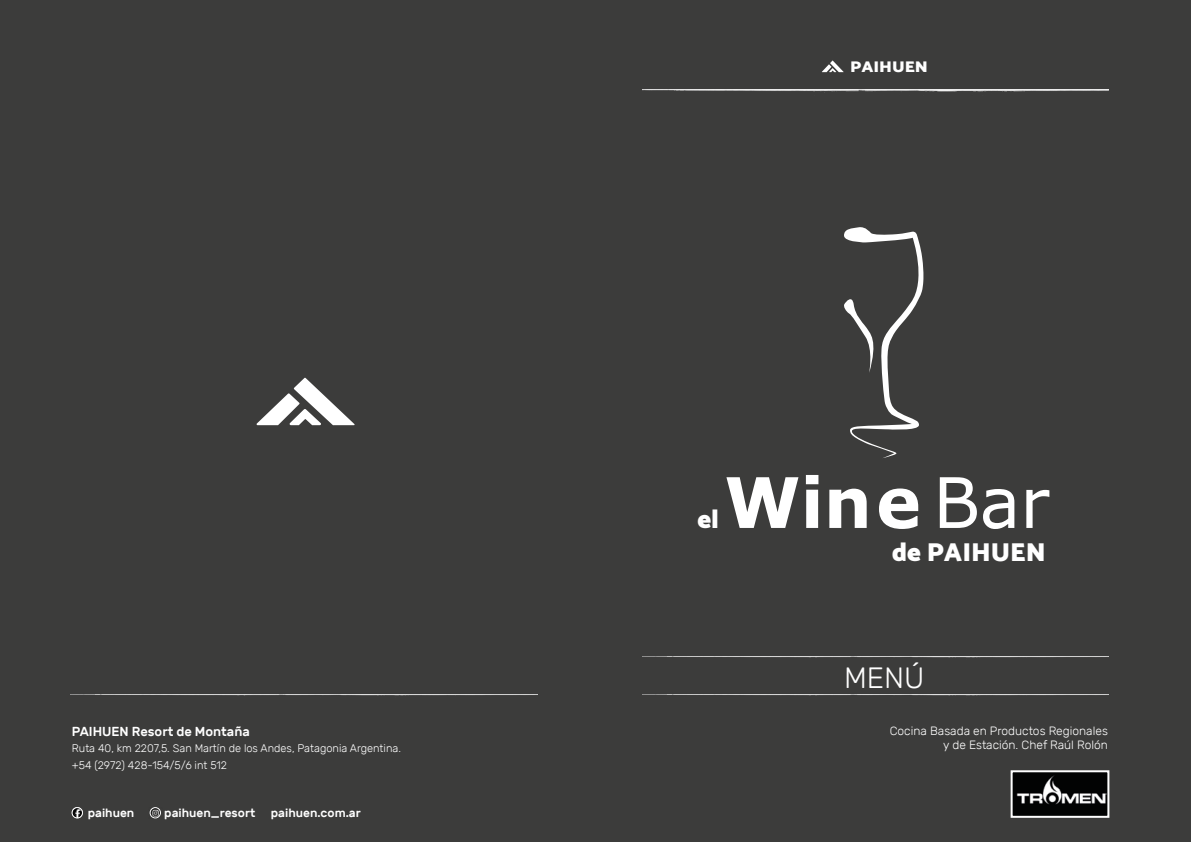
<style>
.page{position:relative;width:1191px;height:842px;background:#3c3c3b}
.page>*{position:absolute;margin:0;border:0;box-sizing:border-box;transform-origin:0 0}
.t1{font:700 69.7px "Verdana";color:#fff}
.t2{font:300 29.3px "Rubik";color:#fff}
.t3{font:900 26.3px "Catamaran";color:#fff}
.t4{font:900 15.7px "Catamaran";color:#fff;scale:1.08 1}
.t5{font:500 13px "Rubik";color:#fff}
.t6{font:300 12px/14.4px "Rubik";color:#fff;text-align:right}
.t7{font:500 12px "Rubik";color:#fff}
.t8{font:300 11px/17px "Rubik";color:#fff}
.s1{font-weight:400}
</style>
<div class="page">
<img style="left:149px;top:807px;width:12px;height:11px">
<svg style="left:72px;top:808px;width:10px;height:10px"></svg>
<div style="left:72px;top:807px;width:11px;height:11px;border:1px solid #fff;border-radius:50%"></div>
<img style="left:1013px;top:773px;width:93px;height:42px">
<div style="left:150px;top:807px;width:11px;height:11px;border:1px solid #fff;border-radius:50%"></div>
<div style="left:1010px;top:770px;width:99px;height:48px;border:2px solid #fff"></div>
<svg style="left:822px;top:60px;width:21px;height:12px"></svg>
<img style="left:642px;top:89px;width:466px;height:4px">
<img style="left:642px;top:656px;width:466px;height:2px">
<img style="left:763px;top:695px;width:290px;height:1px">
<img style="left:192px;top:695px;width:290px;height:1px">
<svg style="left:844px;top:227px;width:80px;height:231px"></svg>
<svg style="left:256px;top:378px;width:99px;height:47px"></svg>
<p class="t5" style="left:72px;top:724px;width:179px">PAIHUEN Resort de Montaña</p>
<p class="t8" style="left:72px;top:740px;width:331px">Ruta 40, km 2207,5. San Martín de los Andes, Patagonia Argentina. +54 (2972) 428-154/5/6 int 512</p>
<p class="t7" style="left:88px;top:806px;width:48px">paihuen</p>
<p class="t7" style="left:164px;top:806px;width:92px">paihuen_resort</p>
<p class="t7" style="left:271px;top:806px;width:91px">paihuen.com.ar</p>
<h3 class="t4" style="left:850px;top:57px;width:74px">PAIHUEN</h3>
<h3 class="t3" style="left:697px;top:503px;width:23px">el</h3>
<h1 class="t1" style="left:724px;top:453px;width:326px">Wine <span class="s1">Bar</span></h1>
<h3 class="t3" style="left:892px;top:537px;width:155px">de PAIHUEN</h3>
<h2 class="t2" style="left:844px;top:661px;width:82px">MENÚ</h2>
<p class="t6" style="left:889px;top:724px;width:220px">Cocina Basada en Productos Regionales y de Estación. Chef Raúl Rolón</p>
</div>
